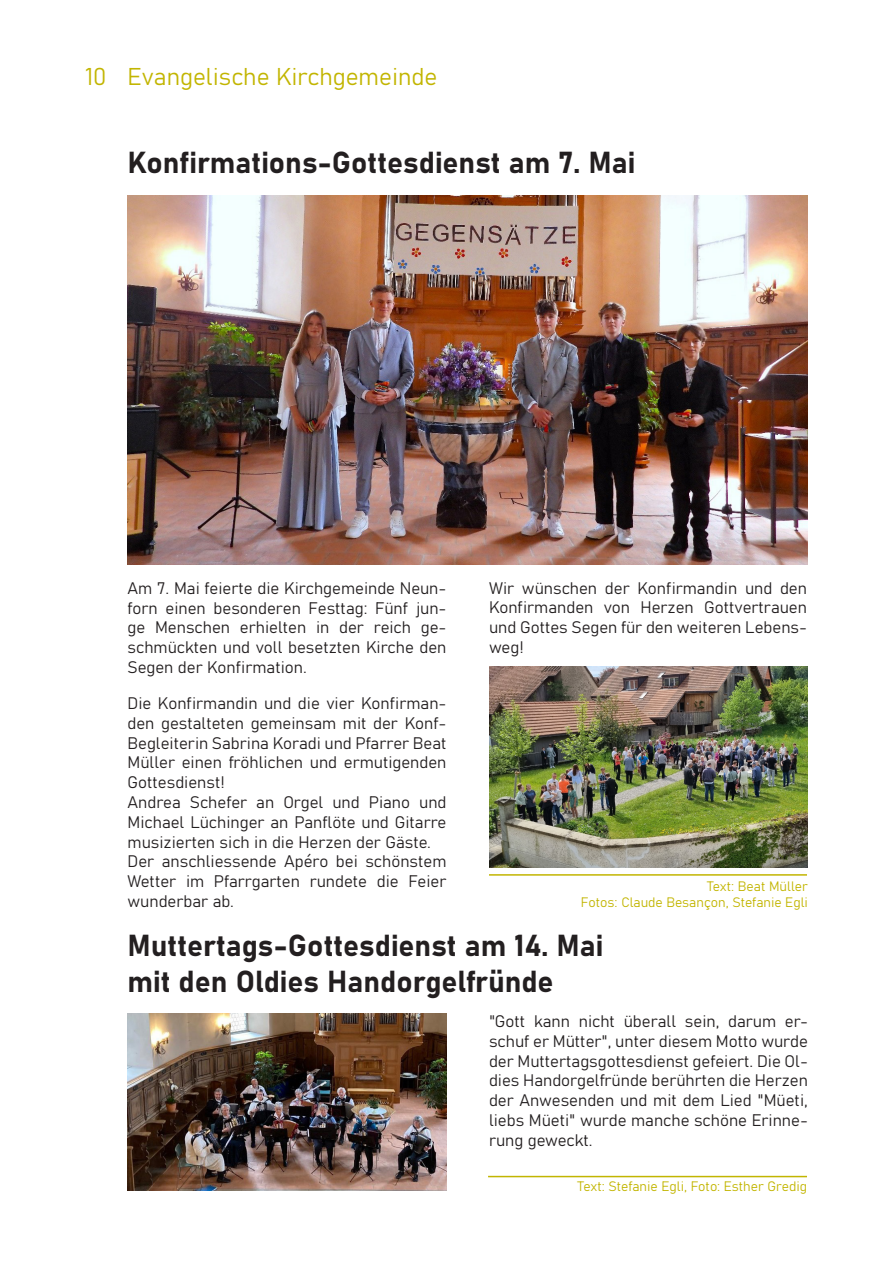
<style>
.page{position:relative;width:893px;height:1263px;background:#fff}
.page>*{position:absolute;margin:0;border:0;box-sizing:border-box;transform-origin:0 0}
.t1{font:30px "Bahnschrift";color:#231f20}
.t2{font:24px "Bahnschrift";color:#c2b501}
.t3{font:16.5px/19.8px "Bahnschrift";color:#231f20;text-align:justify}
.Lauftext_Artikel{font:13.5px "Bahnschrift";color:#c2b501}
</style>
<div class="page">
<hr style="left:488px;top:1176px;width:319px;height:1px;background:#c2b501">
<hr style="left:489px;top:874px;width:318px;height:2px;background:#c2b501">
<img style="left:128px;top:196px;width:679px;height:368px">
<img style="left:489px;top:666px;width:318px;height:201px">
<img style="left:128px;top:1014px;width:318px;height:176px">
<h2 class="t2" style="left:85px;top:58px;width:23px">10</h2>
<p class="t2" style="left:128px;top:58px;width:311px">Evangelische Kirchgemeinde</p>
<p class="t1" style="left:128px;top:139px;width:509px">Konfirmations-Gottesdienst am 7. Mai</p>
<p class="t3" style="left:128px;top:577px;width:320px">Am 7. Mai feierte die Kirchgemeinde Neun&shy;forn einen besonderen Festtag: Fünf jun&shy;ge Menschen erhielten in der reich ge&shy;schmückten und voll besetzten Kirche den Segen der Konfirmation.</p>
<p class="t3" style="left:128px;top:692px;width:320px">Die Konfirmandin und die vier Konfirman&shy;den gestalteten gemeinsam mit der Konf-Begleiterin Sabrina Koradi und Pfarrer Beat Müller einen fröhlichen und ermutigenden Gottesdienst!</p>
<p class="t3" style="left:128px;top:791px;width:320px">Andrea Schefer an Orgel und Piano und Michael Lüchinger an Panflöte und Gitarre musizierten sich in die Herzen der Gäste.</p>
<p class="t3" style="left:128px;top:851px;width:320px">Der anschliessende Apéro bei schönstem Wetter im Pfarrgarten rundete die Feier wunderbar ab.</p>
<p class="t3" style="left:489px;top:577px;width:320px">Wir wünschen der Konfirmandin und den Konfirmanden von Herzen Gottvertrauen und Gottes Segen für den weiteren Lebens&shy;weg!</p>
<p class="Lauftext_Artikel" style="left:707px;top:876px;width:102px">Text: Beat Müller</p>
<p class="Lauftext_Artikel" style="left:581px;top:892px;width:228px">Fotos: Claude Besançon, Stefanie Egli</p>
<p class="t1" style="left:128px;top:922px;width:477px">Muttertags-Gottesdienst am 14. Mai</p>
<p class="t1" style="left:128px;top:958px;width:428px">mit den Oldies Handorgelfründe</p>
<p class="t3" style="left:489px;top:1010px;width:320px">"Gott kann nicht überall sein, darum er&shy;schuf er Mütter", unter diesem Motto wurde der Muttertagsgottesdienst gefeiert. Die Ol&shy;dies Handorgelfründe berührten die Herzen der Anwesenden und mit dem Lied "Müeti, liebs Müeti" wurde manche schöne Erinne&shy;rung geweckt.</p>
<p class="Lauftext_Artikel" style="left:578px;top:1176px;width:231px">Text: Stefanie Egli, Foto: Esther Gredig</p>
</div>
